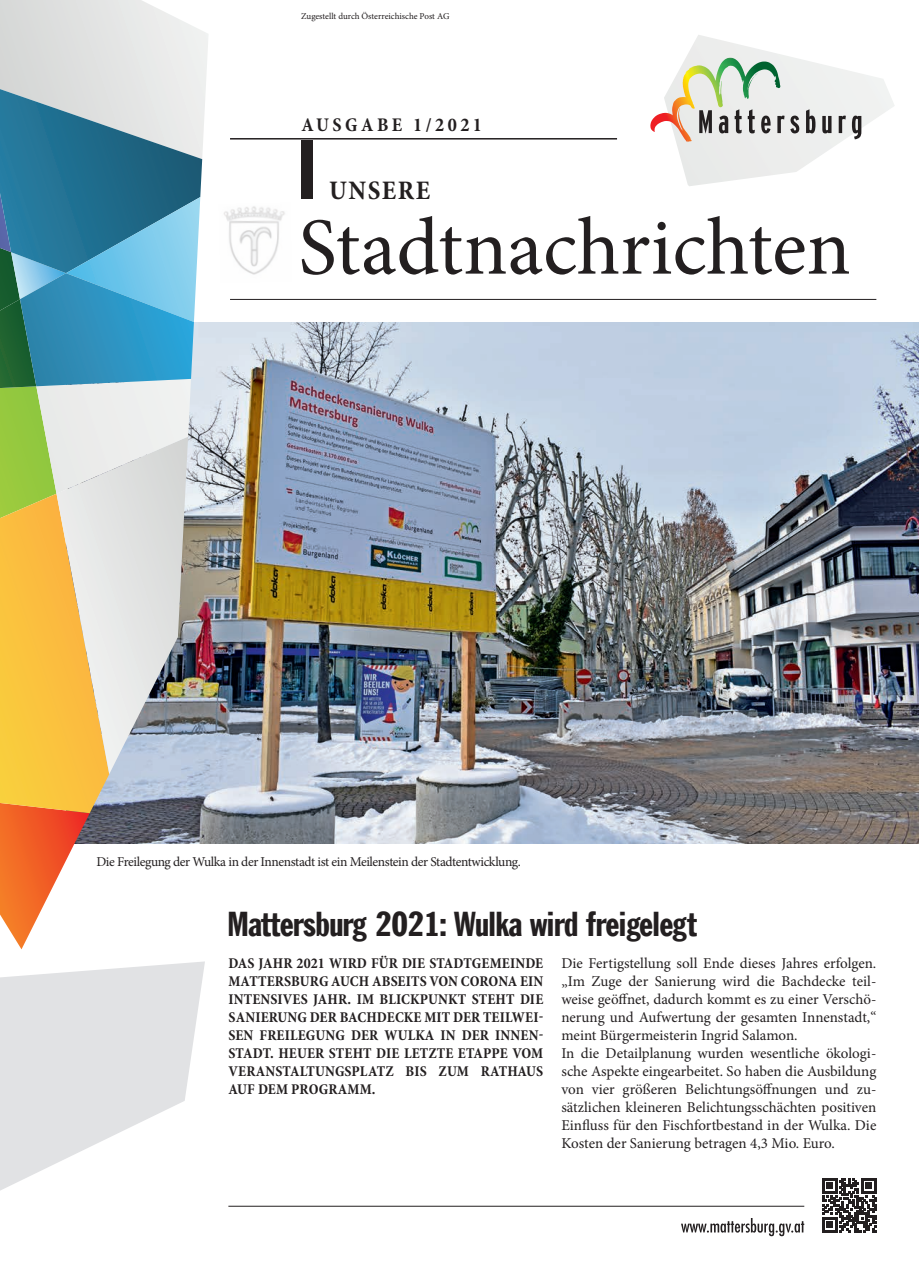
<style>
.page{position:relative;width:919px;height:1268px;background:#fff}
.page>*{position:absolute;margin:0;border:0;box-sizing:border-box;transform-origin:0 0}
.t1{font:81px "Minion Pro";color:#231f20}
.Ü1{font:expanded 33px "Franklin Goth";letter-spacing:-.03em;color:#231f20}
.t2{font:700 condensed 27px "Minion Pro";letter-spacing:.06em;color:#231f20}
.t3{font:700 condensed 19.5px "Minion Pro";letter-spacing:.18em;color:#231f20}
.t4{font:15px/18px "Minion Pro";color:#231f20;text-align:justify}
.t5{font:700 condensed 15px/18px "Minion Pro";letter-spacing:.01em;color:#231f20;text-align:justify}
.t6{font:13.5px "Minion Pro";letter-spacing:-.03em;color:#231f20}
.t7{font:9px "Minion Pro";letter-spacing:-.005em;color:#231f20}
</style>
<div class="page">
<img style="left:208px;top:322px;width:710px;height:521px">
<svg style="left:0;top:961px;width:205px;height:229px;fill:#e1e2e4"></svg>
<hr style="left:230px;top:299px;width:646px;height:1px;background:#231f20">
<img style="left:224px;top:206px;width:61px;height:69px">
<hr style="left:230px;top:138px;width:387px;height:1px;background:#231f20">
<div style="left:301px;top:139px;width:12px;height:59px;background:#231f20"></div>
<hr style="left:228px;top:1205px;width:576px;height:1px;background:#231f20">
<svg style="left:681px;top:1218px;width:123px;height:17px"></svg>
<svg style="left:664px;top:35px;width:230px;height:151px"></svg>
<svg style="left:822px;top:1178px;width:54px;height:53px"></svg>
<svg style="left:0;top:0;width:208px;height:949px;background:#b1bbad"></svg>
<p class="t7" style="left:301px;top:10px;width:150px">Zugestellt durch Österreichische Post AG</p>
<p class="t3" style="left:301px;top:111px;width:182px">AUSGABE 1/2021</p>
<p class="t2" style="left:329px;top:171px;width:102px">UNSERE</p>
<p class="t1" style="left:298px;top:193px;width:554px">Stadtnachrichten</p>
<p class="t6" style="left:96px;top:852px;width:426px">Die Freilegung der Wulka in der Innenstadt ist ein Meilenstein der Stadtentwicklung.</p>
<p class="Ü1" style="left:227px;top:905px;width:471px">Mattersburg 2021: Wulka wird freigelegt</p>
<p class="t5" style="left:228px;top:953px;width:316px">DAS JAHR 2021 WIRD FÜR DIE STADTGEMEINDE MATTERSBURG AUCH ABSEITS VON CORONA EIN INTENSIVES JAHR. IM BLICKPUNKT STEHT DIE SANIERUNG DER BACHDECKE MIT DER TEILWEI-SEN FREILEGUNG DER WULKA IN DER INNEN-STADT. HEUER STEHT DIE LETZTE ETAPPE VOM VERANSTALTUNGSPLATZ BIS ZUM RATHAUS AUF DEM PROGRAMM.</p>
<p class="t4" style="left:561px;top:953px;width:316px">Die Fertigstellung soll Ende dieses Jahres erfolgen. „Im Zuge der Sanierung wird die Bachdecke teil&shy;weise geöffnet, dadurch kommt es zu einer Verschö&shy;nerung und Aufwertung der gesamten Innenstadt,“ meint Bürgermeisterin Ingrid Salamon.</p>
<p class="t4" style="left:561px;top:1043px;width:316px">In die Detailplanung wurden wesentliche ökologi&shy;sche Aspekte eingearbeitet. So haben die Ausbildung von vier größeren Belichtungsöffnungen und zu&shy;sätzlichen kleineren Belichtungsschächten positiven Einfluss für den Fischfortbestand in der Wulka. Die Kosten der Sanierung betragen 4,3 Mio. Euro.</p>
</div>
